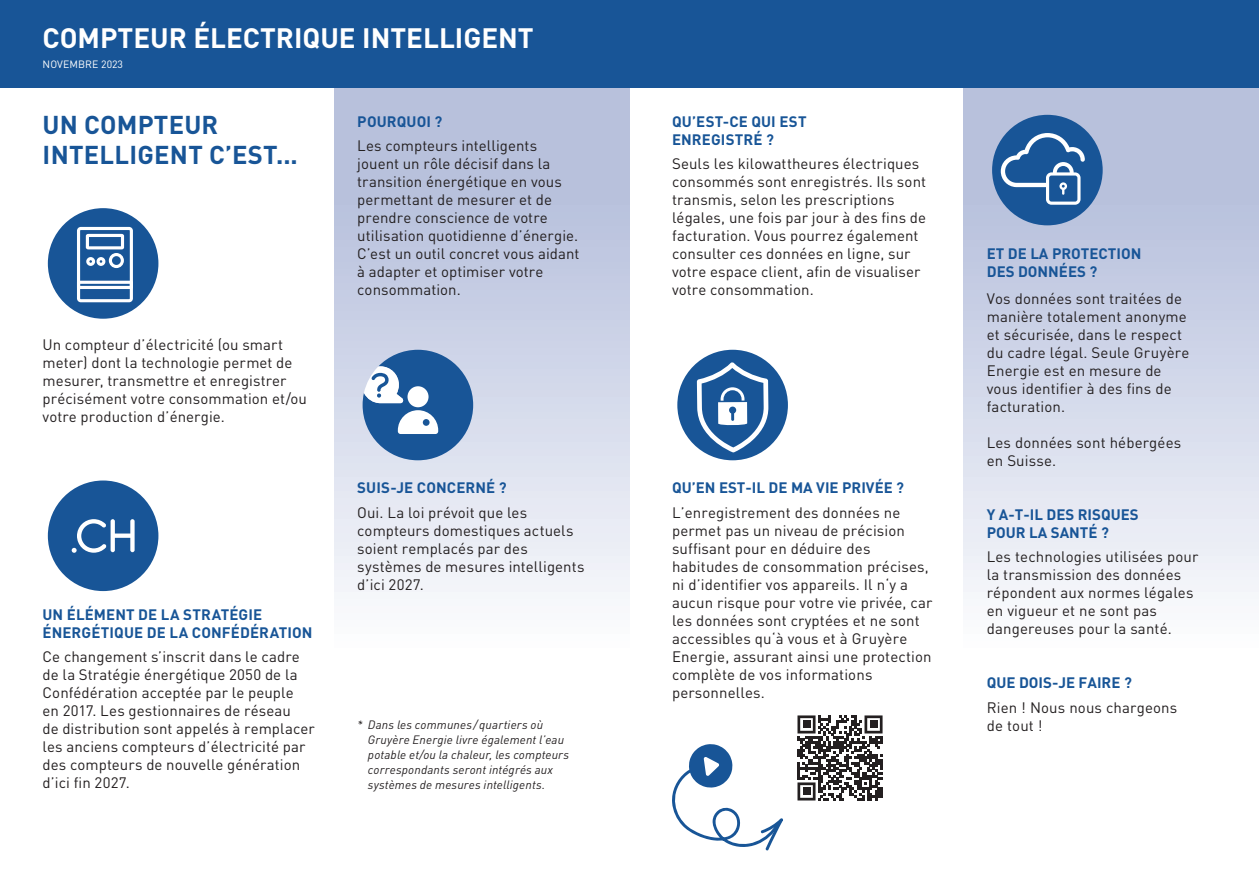
<style>
.page{position:relative;width:1259px;height:893px;background:#fff}
.page>*{position:absolute;margin:0;border:0;box-sizing:border-box;transform-origin:0 0}
.t1{font:700 27.75px "DIN";color:#fff}
.t2{font:700 25.5px/30px "DINOT";letter-spacing:.01em;color:#185597}
.t3{font:15px/18px "DIN";letter-spacing:.01em;color:#231f20}
.t4{font:700 15px/18px "DIN";letter-spacing:.005em;color:#185597}
.t5{font:italic 12px/15px "DINOT";letter-spacing:.015em;color:#231f20}
.t6{font:10.5px "DINOT";letter-spacing:.01em;color:#fff}
</style>
<div class="page">
<svg style="left:964px;top:87px;width:295px;height:505px;background:#cfd5e8"></svg>
<svg style="left:334px;top:87px;width:295px;height:505px;background:#cdd3e7"></svg>
<div style="left:0;top:0;width:1259px;height:87px;background:#185597"></div>
<div style="left:677px;top:350px;width:111px;height:110px;background:#185597;border-radius:50%"></div>
<svg style="left:697px;top:362px;width:71px;height:90px"></svg>
<div style="left:992px;top:115px;width:110px;height:110px;background:#185597;border-radius:50%"></div>
<svg style="left:1000px;top:133px;width:84px;height:72px"></svg>
<div style="left:48px;top:480px;width:110px;height:111px;background:#185597;border-radius:50%"></div>
<svg style="left:72px;top:519px;width:63px;height:34px"></svg>
<svg style="left:362px;top:350px;width:111px;height:110px"></svg>
<div style="left:48px;top:208px;width:110px;height:111px;background:#185597;border-radius:50%"></div>
<svg style="left:77px;top:227px;width:56px;height:75px"></svg>
<svg style="left:672px;top:744px;width:111px;height:107px"></svg>
<svg style="left:797px;top:715px;width:85px;height:85px"></svg>
<div style="left:802px;top:721px;width:8px;height:7px;background:#231f20"></div>
<div style="left:869px;top:721px;width:8px;height:7px;background:#231f20"></div>
<div style="left:802px;top:788px;width:8px;height:7px;background:#231f20"></div>
<h1 class="t1" style="left:43px;top:20px;width:493px">COMPTEUR ÉLECTRIQUE INTELLIGENT</h1>
<p class="t6" style="left:43px;top:57px;width:82px">NOVEMBRE 2023</p>
<h2 class="t2" style="left:43px;top:109px;width:257px">UN COMPTEUR<br>INTELLIGENT C’EST...</h2>
<p class="t3" style="left:43px;top:335px;width:266px">Un compteur d’électricité (ou smart meter) dont la technologie permet de mesurer, transmettre et enregistrer précisément votre consommation et/ou votre production d’énergie.</p>
<p class="t4" style="left:43px;top:605px;width:271px">UN ÉLÉMENT DE LA STRATÉGIE<br>ÉNERGÉTIQUE DE LA CONFÉDÉRATION</p>
<p class="t3" style="left:43px;top:647px;width:274px">Ce changement s’inscrit dans le cadre de la Stratégie énergétique 2050 de la Confédération acceptée par le peuple<br>en 2017. Les gestionnaires de réseau<br>de distribution sont appelés à remplacer les anciens compteurs d’électricité par des compteurs de nouvelle génération d’ici fin 2027.</p>
<p class="t4" style="left:357px;top:112px;width:87px">POURQUOI ?</p>
<p class="t3" style="left:357px;top:137px;width:224px">Les compteurs intelligents jouent un rôle décisif dans la transition énergétique en vous permettant de mesurer et de prendre conscience de votre utilisation quotidienne d’énergie.<br>C’est un outil concret vous aidant à adapter et optimiser votre consommation.</p>
<p class="t4" style="left:357px;top:478px;width:151px">SUIS-JE CONCERNÉ ?</p>
<p class="t3" style="left:357px;top:503px;width:229px">Oui. La loi prévoit que les compteurs domestiques actuels soient remplacés par des systèmes de mesures intelligents d’ici 2027.</p>
<p class="t5" style="left:368px;top:717px;width:203px;text-indent:-11px">* Dans les communes /quartiers où Gruyère Energie livre également l’eau potable et/ou la chaleur, les compteurs correspondants seront intégrés aux systèmes de mesures intelligents.</p>
<p class="t4" style="left:672px;top:112px;width:136px">QU’EST-CE QUI EST<br>ENREGISTRÉ ?</p>
<p class="t3" style="left:672px;top:155px;width:256px">Seuls les kilowattheures électriques consommés sont enregistrés. Ils sont transmis, selon les prescriptions légales, une fois par jour à des fins de facturation. Vous pourrez également consulter ces données en ligne, sur votre espace client, afin de visualiser votre consommation.</p>
<p class="t4" style="left:672px;top:478px;width:234px">QU’EN EST-IL DE MA VIE PRIVÉE ?</p>
<p class="t3" style="left:672px;top:503px;width:262px">L’enregistrement des données ne permet pas un niveau de précision suffisant pour en déduire des habitudes de consommation précises, ni d’identifier vos appareils. Il n‘y a aucun risque pour votre vie privée, car les données sont cryptées et ne sont accessibles qu‘à vous et à Gruyère Energie, assurant ainsi une protection complète de vos informations personnelles.</p>
<p class="t4" style="left:986px;top:244px;width:156px">ET DE LA PROTECTION<br>DES DONNÉES ?</p>
<p class="t3" style="left:986px;top:289px;width:204px">Vos données sont traitées de manière totalement anonyme et sécurisée, dans le respect du cadre légal. Seule Gruyère<br>Energie est en mesure de vous identifier à des fins de facturation.</p>
<p class="t3" style="left:986px;top:433px;width:196px">Les données sont hébergées en Suisse.</p>
<p class="t4" style="left:986px;top:505px;width:153px">Y A-T-IL DES RISQUES<br>POUR LA SANTÉ ?</p>
<p class="t3" style="left:986px;top:548px;width:213px">Les technologies utilisées pour la transmission des données répondent aux normes légales en vigueur et ne sont pas dangereuses pour la santé.</p>
<p class="t4" style="left:986px;top:673px;width:147px">QUE DOIS-JE FAIRE ?</p>
<p class="t3" style="left:986px;top:698px;width:192px">Rien ! Nous nous chargeons de tout !</p>
</div>
